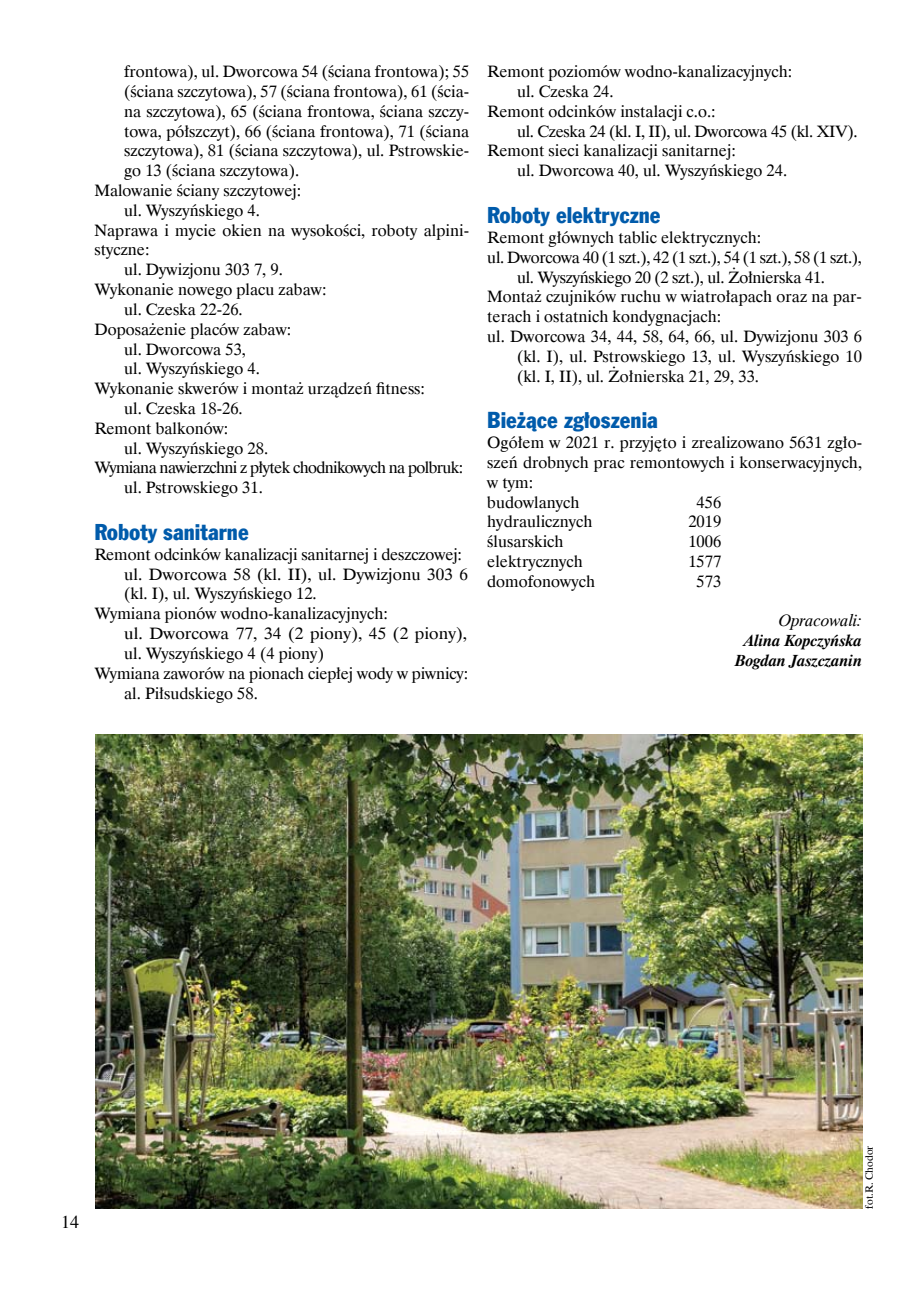
<style>
.page{position:relative;width:906px;height:1289px;background:#fff}
.page>*{position:absolute;margin:0;border:0;box-sizing:border-box;transform-origin:0 0}
.t1{font:22.5px "Frank Goth Cn EU";color:#005bab}
.t2{font:18px "Times";color:#000}
.t3{font:16.5px/19.8px "Dutch 801 EU";color:#000}
.t4{font:16.5px "Dutch 801 EU";letter-spacing:-.02em;color:#000}
.t5{font:16.5px "Dutch 801 EU";letter-spacing:-.04em;color:#000}
.t6{font:16.5px "Dutch 801 EU";color:#000;scale:1.05 1}
.t7{font:italic 700 16.5px/19.8px "Dutch 801 EU";color:#000;text-align:center}
.t8{font:italic 16.5px "Dutch 801 EU";color:#000}
.t9{font:10.5px "Dutch 801 EU";color:#000}
</style>
<div class="page">
<img style="left:95px;top:734px;width:767px;height:473px">
<p class="t3" style="left:124px;top:62px;width:346px">frontowa), ul. Dworcowa 54 (ściana frontowa); 55</p>
<p class="t3" style="left:124px;top:82px;width:347px">(ściana szczytowa), 57 (ściana frontowa), 61 (ścia-</p>
<p class="t3" style="left:124px;top:102px;width:346px">na szczytowa), 65 (ściana frontowa, ściana szczy-</p>
<p class="t3" style="left:124px;top:121px;width:346px">towa, półszczyt), 66 (ściana frontowa), 71 (ściana</p>
<p class="t3" style="left:124px;top:141px;width:346px">szczytowa), 81 (ściana szczytowa), ul. Pstrowskie-</p>
<p class="t3" style="left:124px;top:161px;width:177px">go 13 (ściana szczytowa).</p>
<p class="t3" style="left:94px;top:181px;width:208px">Malowanie ściany szczytowej:</p>
<p class="t3" style="left:124px;top:201px;width:137px">ul. Wyszyńskiego 4.</p>
<p class="t3" style="left:94px;top:220px;width:376px">Naprawa i mycie okien na wysokości, roboty alpini-</p>
<p class="t3" style="left:94px;top:240px;width:57px">styczne:</p>
<p class="t3" style="left:124px;top:260px;width:160px">ul. Dywizjonu 303 7, 9.</p>
<p class="t3" style="left:94px;top:280px;width:234px">Wykonanie nowego placu zabaw:</p>
<p class="t3" style="left:124px;top:300px;width:120px">ul. Czeska 22-26.</p>
<p class="t3" style="left:94px;top:319px;width:198px">Doposażenie placów zabaw:</p>
<p class="t3" style="left:124px;top:339px;width:123px">ul. Dworcowa 53,</p>
<p class="t3" style="left:124px;top:359px;width:137px">ul. Wyszyńskiego 4.</p>
<p class="t3" style="left:94px;top:379px;width:332px">Wykonanie skwerów i montaż urządzeń fitness:</p>
<p class="t3" style="left:124px;top:399px;width:120px">ul. Czeska 18-26.</p>
<p class="t3" style="left:94px;top:418px;width:135px">Remont balkonów:</p>
<p class="t3" style="left:124px;top:438px;width:146px">ul. Wyszyńskiego 28.</p>
<p class="t5" style="left:94px;top:457px;width:370px">Wymiana nawierzchni z płytek chodnikowych na polbruk:</p>
<p class="t3" style="left:124px;top:478px;width:140px">ul. Pstrowskiego 31.</p>
<h1 class="t1" style="left:94px;top:517px;width:156px">Roboty sanitarne</h1>
<p class="t3" style="left:94px;top:544px;width:369px">Remont odcinków kanalizacji sanitarnej i deszczowej:</p>
<p class="t3" style="left:124px;top:564px;width:345px">ul. Dworcowa 58 (kl. II), ul. Dywizjonu 303 6</p>
<p class="t3" style="left:124px;top:584px;width:194px">(kl. I), ul. Wyszyńskiego 12.</p>
<p class="t3" style="left:94px;top:604px;width:295px">Wymiana pionów wodno-kanalizacyjnych:</p>
<p class="t6" style="left:124px;top:623px;width:328px">ul. Dworcowa 77, 34 (2 piony), 45 (2 piony),</p>
<p class="t3" style="left:124px;top:643px;width:201px">ul. Wyszyńskiego 4 (4 piony)</p>
<p class="t3" style="left:94px;top:663px;width:375px">Wymiana zaworów na pionach ciepłej wody w piwnicy:</p>
<p class="t3" style="left:124px;top:683px;width:135px">al. Piłsudskiego 58.</p>
<p class="t3" style="left:487px;top:62px;width:306px">Remont poziomów wodno-kanalizacyjnych:</p>
<p class="t3" style="left:517px;top:82px;width:98px">ul. Czeska 24.</p>
<p class="t3" style="left:487px;top:102px;width:230px">Remont odcinków instalacji c.o.:</p>
<p class="t4" style="left:517px;top:121px;width:342px">ul. Czeska 24 (kl. I, II), ul. Dworcowa 45 (kl. XIV).</p>
<p class="t3" style="left:487px;top:141px;width:250px">Remont sieci kanalizacji sanitarnej:</p>
<p class="t3" style="left:517px;top:161px;width:272px">ul. Dworcowa 40, ul. Wyszyńskiego 24.</p>
<h1 class="t1" style="left:487px;top:200px;width:175px">Roboty elektryczne</h1>
<p class="t3" style="left:487px;top:228px;width:275px">Remont głównych tablic elektrycznych:</p>
<p class="t4" style="left:487px;top:247px;width:376px">ul. Dworcowa 40 (1 szt.), 42 (1 szt.), 54 (1 szt.), 58 (1 szt.),</p>
<p class="t4" style="left:517px;top:266px;width:309px">ul. Wyszyńskiego 20 (2 szt.), ul. Żołnierska 41.</p>
<p class="t3" style="left:487px;top:287px;width:376px">Montaż czujników ruchu w wiatrołapach oraz na par-</p>
<p class="t3" style="left:487px;top:307px;width:236px">terach i ostatnich kondygnacjach:</p>
<p class="t3" style="left:487px;top:327px;width:376px">ul. Dworcowa 34, 44, 58, 64, 66, ul. Dywizjonu 303 6</p>
<p class="t3" style="left:517px;top:346px;width:346px">(kl. I), ul. Pstrowskiego 13, ul. Wyszyńskiego 10</p>
<p class="t3" style="left:517px;top:366px;width:243px">(kl. I, II), ul. Żołnierska 21, 29, 33.</p>
<h1 class="t1" style="left:487px;top:405px;width:172px">Bieżące zgłoszenia</h1>
<p class="t3" style="left:487px;top:433px;width:376px">Ogółem w 2021 r. przyjęto i zrealizowano 5631 zgło&shy;szeń drobnych prac remontowych i konserwacyjnych, w tym:<br>budowlanych</p>
<p class="t3" style="left:696px;top:492px;width:26px">456</p>
<p class="t3" style="left:487px;top:512px;width:107px">hydraulicznych</p>
<p class="t3" style="left:688px;top:512px;width:34px">2019</p>
<p class="t3" style="left:487px;top:532px;width:78px">ślusarskich</p>
<p class="t3" style="left:688px;top:532px;width:34px">1006</p>
<p class="t3" style="left:487px;top:552px;width:97px">elektrycznych</p>
<p class="t3" style="left:688px;top:552px;width:34px">1577</p>
<p class="t3" style="left:487px;top:571px;width:109px">domofonowych</p>
<p class="t3" style="left:696px;top:571px;width:26px">573</p>
<p class="t8" style="left:779px;top:610px;width:85px">Opracowali:</p>
<p class="t7" style="left:735px;top:631px;width:128px">Alina Kopczyńska<br>Bogdan Jaszczanin</p>
<p class="t2" style="left:61px;top:1204px;width:19px">14</p>
<p class="t9" style="left:862px;top:1208px;width:64px;rotate:-90deg">fot.R. Chodor</p>
</div>
